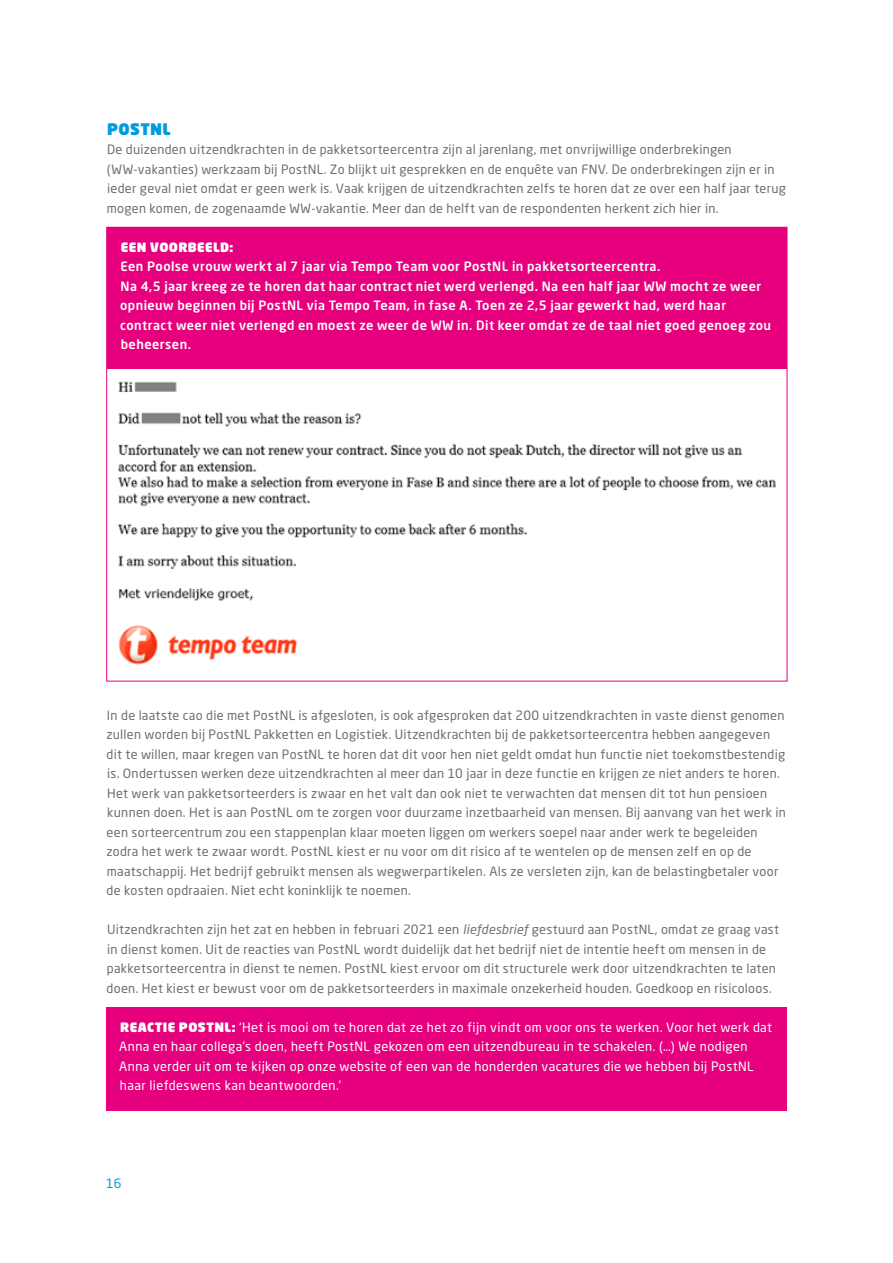
<style>
.page{position:relative;width:893px;height:1263px;background:#fff}
.page>*{position:absolute;margin:0;border:0;box-sizing:border-box;transform-origin:0 0}
.H3_10_5pt_BL{font:900 15.75px "Neo Sans Pro";letter-spacing:.02em;color:#009cde}
.BW_Body-_A4_corp{font:12.75px/19.5px "Neo Sans Pro";letter-spacing:.02em;color:#706f6f}
.QUOTE_PLAT{font:500 12.75px/19.5px "Neo Sans Pro";letter-spacing:.035em;color:#fff}
.QUOTE_PLAT-2{font:12.75px/19.5px "Neo Sans Pro";letter-spacing:.03em;color:#fff}
.QUOTE_KOP{font:900 12.75px "Neo Sans Pro";letter-spacing:.03em;color:#fff}
.t1{font:12.75px "Neo Sans Pro";color:#009cde}
.s1{font-style:italic}
.s2{font-weight:900}
</style>
<div class="page">
<div style="left:106px;top:1007px;width:681px;height:103px;background:#e6007d"></div>
<div style="left:107px;top:227px;width:680px;height:45px;background:#e6007d"></div>
<div style="left:107px;top:247px;width:680px;height:122px;background:#e6007d"></div>
<img style="left:117px;top:381px;width:660px;height:284px">
<p class="H3_10_5pt_BL" style="left:107px;top:118px;width:65px">POSTNL</p>
<p class="BW_Body-_A4_corp" style="left:107px;top:140px;width:681px">De duizenden uitzendkrachten in de pakketsorteercentra zijn al jarenlang, met onvrijwillige onderbrekingen (WW-vakanties) werkzaam bij PostNL. Zo blijkt uit gesprekken en de enquête van FNV. De onderbrekingen zijn er in ieder geval niet omdat er geen werk is. Vaak krijgen de uitzendkrachten zelfs te horen dat ze over een half jaar terug mogen komen, de zogenaamde WW-vakantie. Meer dan de helft van de respondenten herkent zich hier in.</p>
<p class="QUOTE_KOP" style="left:121px;top:238px;width:114px">EEN VOORBEELD:</p>
<p class="QUOTE_PLAT" style="left:120px;top:256px;width:652px">Een Poolse vrouw werkt al 7 jaar via Tempo Team voor PostNL in pakketsorteercentra.<br>Na 4,5 jaar kreeg ze te horen dat haar contract niet werd verlengd. Na een half jaar WW mocht ze weer opnieuw beginnen bij PostNL via Tempo Team, in fase A. Toen ze 2,5 jaar gewerkt had, werd haar contract weer niet verlengd en moest ze weer de WW in. Dit keer omdat ze de taal niet goed genoeg zou beheersen.</p>
<p class="BW_Body-_A4_corp" style="left:106px;top:705px;width:680px">In de laatste cao die met PostNL is afgesloten, is ook afgesproken dat 200 uitzendkrachten in vaste dienst genomen zullen worden bij PostNL Pakketten en Logistiek. Uitzendkrachten bij de pakketsorteercentra hebben aangegeven dit te willen, maar kregen van PostNL te horen dat dit voor hen niet geldt omdat hun functie niet toekomstbestendig is. Ondertussen werken deze uitzendkrachten al meer dan 10 jaar in deze functie en krijgen ze niet anders te horen.</p>
<p class="BW_Body-_A4_corp" style="left:106px;top:783px;width:681px">Het werk van pakketsorteerders is zwaar en het valt dan ook niet te verwachten dat mensen dit tot hun pensioen kunnen doen. Het is aan PostNL om te zorgen voor duurzame inzetbaarheid van mensen. Bij aanvang van het werk in een sorteercentrum zou een stappenplan klaar moeten liggen om werkers soepel naar ander werk te begeleiden zodra het werk te zwaar wordt. PostNL kiest er nu voor om dit risico af te wentelen op de mensen zelf en op de maatschappij. Het bedrijf gebruikt mensen als wegwerpartikelen. Als ze versleten zijn, kan de belastingbetaler voor de kosten opdraaien. Niet echt koninklijk te noemen.</p>
<p class="BW_Body-_A4_corp" style="left:107px;top:920px;width:674px">Uitzendkrachten zijn het zat en hebben in februari 2021 een <span class="s1">liefdesbrief</span> gestuurd aan PostNL, omdat ze graag vast in dienst komen. Uit de reacties van PostNL wordt duidelijk dat het bedrijf niet de intentie heeft om mensen in de pakketsorteercentra in dienst te nemen. PostNL kiest ervoor om dit structurele werk door uitzendkrachten te laten doen. Het kiest er bewust voor om de pakketsorteerders in maximale onzekerheid houden. Goedkoop en risicoloos.</p>
<p class="QUOTE_PLAT-2" style="left:119px;top:1017px;width:654px"><span class="s2">REACTIE POSTNL:</span> ‘Het is mooi om te horen dat ze het zo fijn vindt om voor ons te werken. Voor het werk dat Anna en haar collega’s doen, heeft PostNL gekozen om een uitzendbureau in te schakelen. (…) We nodigen Anna verder uit om te kijken op onze website of een van de honderden vacatures die we hebben bij PostNL haar liefdeswens kan beantwoorden.’</p>
<p class="t1" style="left:106px;top:1175px;width:17px">16</p>
</div>
